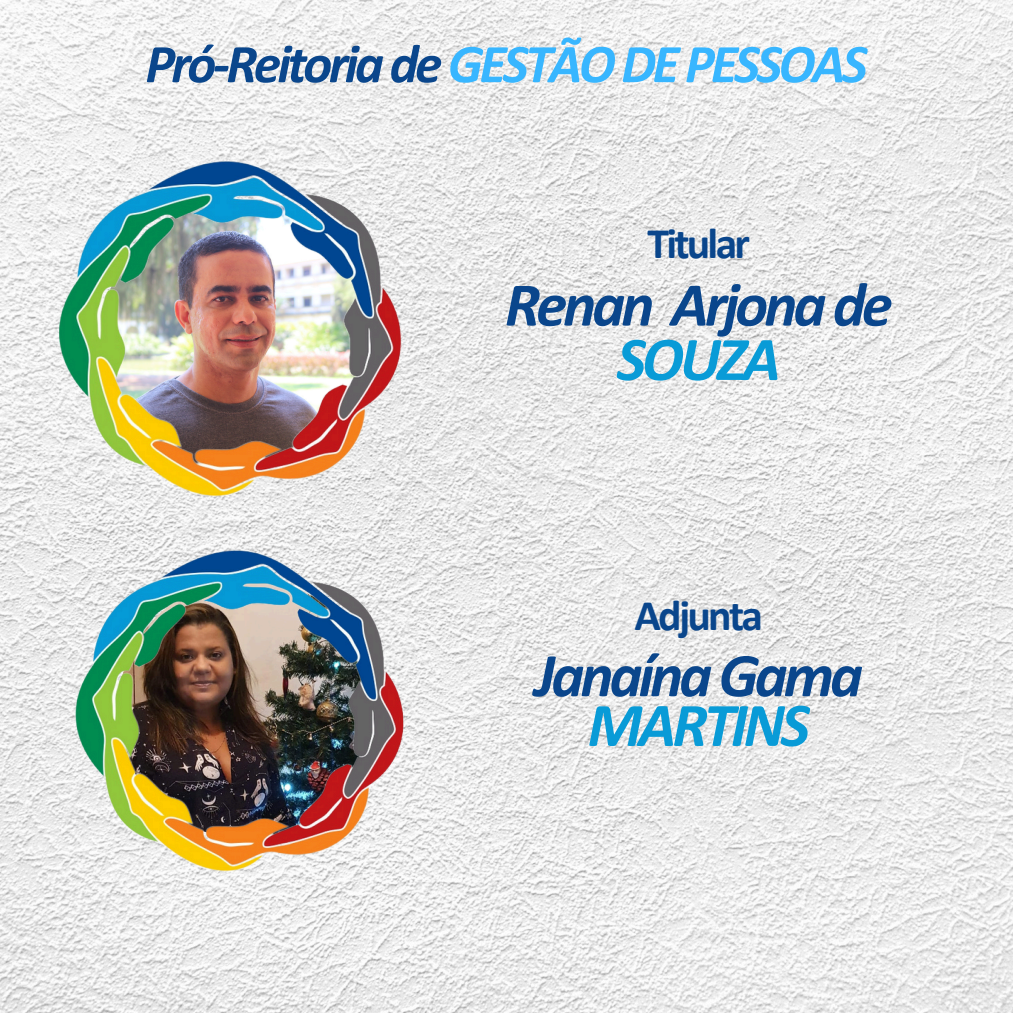
<style>
.page{position:relative;width:1013px;height:1013px;background:#fff}
.page>*{position:absolute;margin:0;border:0;box-sizing:border-box;transform-origin:0 0}
.t1{font:italic 700 62.5px/54.4px "Calibri";letter-spacing:-.06em;color:#0a468c;text-align:center}
.t2{font:italic 700 55px "Calibri";letter-spacing:-.06em;color:#38b6ff}
.t3{font:700 43.75px "Calibri";letter-spacing:-.06em;color:#0a468c}
.s1{color:#0a468c}
.s2{color:#099bd7}
</style>
<div class="page">
<img style="left:0;top:0;width:1012px;height:1012px">
<img style="left:38px;top:135px;width:380px;height:377px">
<img style="left:56px;top:525px;width:365px;height:361px">
<p class="t2" style="left:145px;top:41px;width:723px"><span class="s1">Pró-Reitoria de</span> GESTÃO DE PESSOAS</p>
<h1 class="t3" style="left:647px;top:225px;width:104px">Titular</h1>
<p class="t1" style="left:505px;top:283px;width:389px">Renan Arjona de<br><span class="s2">SOUZA</span></p>
<p class="t3" style="left:634px;top:597px;width:130px">Adjunta</p>
<h3 class="t1" style="left:534px;top:655px;width:330px;line-height:49.8px">Janaína Gama<br><span class="s2">MARTINS</span></h3>
</div>
